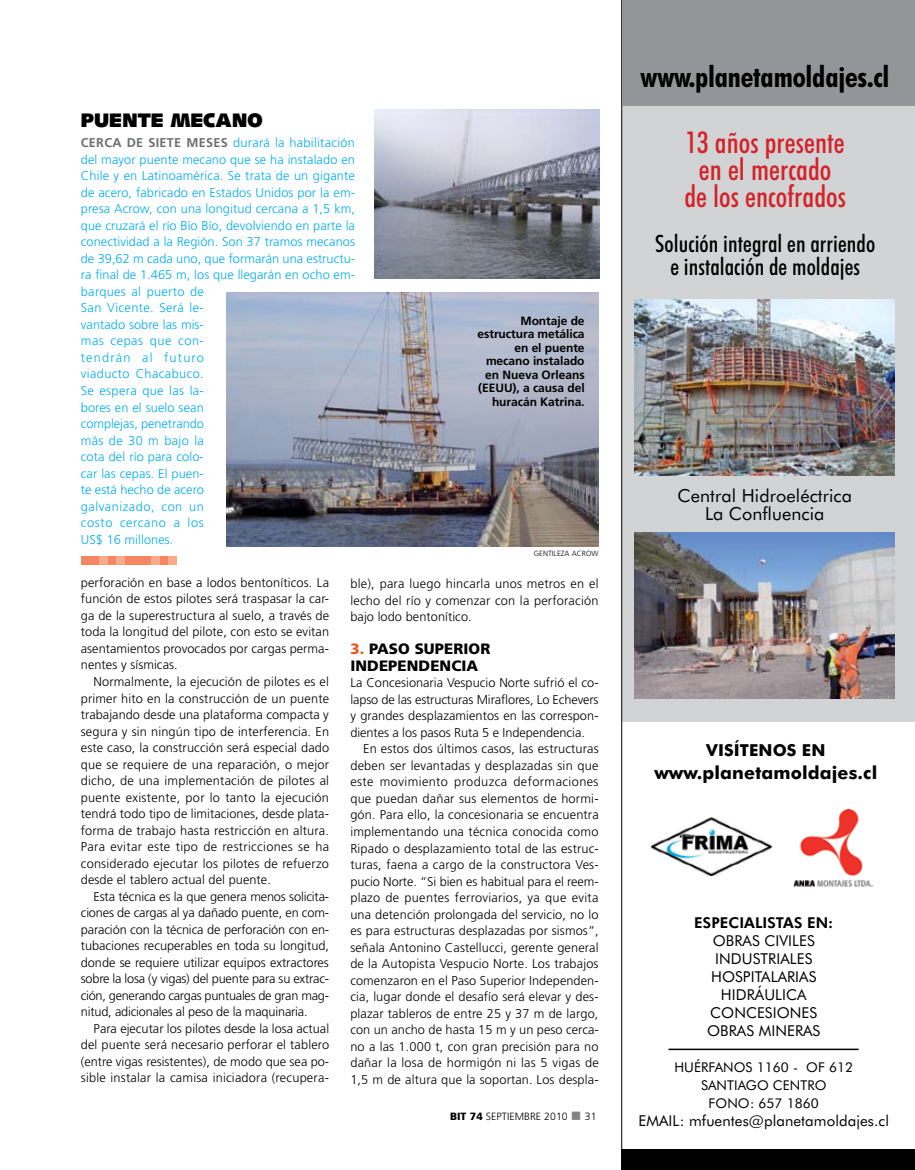
<style>
.page{position:relative;width:915px;height:1170px;background:#fff}
.page>*{position:absolute;margin:0;border:0;box-sizing:border-box;transform-origin:0 0}
.t1{font:500 condensed 30px/27px "Futura BT";letter-spacing:.005em;color:#d52229;text-align:center}
.t2{font:700 condensed 29.25px "Futura BT";letter-spacing:-.005em;color:#000}
.t3{font:500 condensed 24px/22.5px "Futura BT";letter-spacing:.005em;color:#000;text-align:center}
.t4{font:900 19.5px "Syntax";letter-spacing:.005em;color:#000}
.t5{font:18px/18px "Futura BT";letter-spacing:.005em;color:#000;text-align:center}
.t6{font:700 18px "Futura BT";letter-spacing:.005em;color:#000}
.t7{font:700 16.5px "Futura BT";letter-spacing:.005em;color:#000}
.t8{font:15px/18px "Futura BT";letter-spacing:.005em;color:#000;text-align:center}
.t9{font:900 15px/16.5px "Frutiger";letter-spacing:.005em;color:#000}
.t10{font:800 15px "Futura BT";letter-spacing:.005em;color:#000}
.t11{font:13.5px/18px "Futura BT";letter-spacing:.005em;color:#000;text-align:center}
.t12{font:300 12.75px/16.5px "Frutiger";letter-spacing:.005em;color:#000;text-align:justify}
.t13{font:300 12.75px/16.5px "Frutiger";letter-spacing:.01em;color:#00adef}
.t14{font:700 12px/13.5px "Frutiger";letter-spacing:-.005em;color:#000;text-align:right}
.t15{font:300 10.5px "Frutiger";letter-spacing:.005em;color:#000}
.t16{font:300 7.5px "Frutiger";letter-spacing:.005em;color:#000}
.s1{font-weight:700;color:#6d6f71}
.s2{color:#f05323}
.s3{font-weight:900}
.s4{color:#808284}
</style>
<div class="page">
<img style="left:374px;top:110px;width:225px;height:169px">
<img style="left:226px;top:293px;width:372px;height:253px">
<div style="left:81px;top:556px;width:9px;height:9px;background:#f48665"></div>
<div style="left:90px;top:556px;width:9px;height:9px;background:#f48665"></div>
<div style="left:99px;top:556px;width:9px;height:9px;background:#f8ab8a"></div>
<div style="left:108px;top:556px;width:8px;height:9px;background:#f48665"></div>
<div style="left:116px;top:556px;width:9px;height:9px;background:#f8ab8a"></div>
<div style="left:125px;top:556px;width:9px;height:9px;background:#f48665"></div>
<div style="left:134px;top:556px;width:8px;height:9px;background:#f48665"></div>
<div style="left:142px;top:556px;width:9px;height:9px;background:#f48665"></div>
<div style="left:151px;top:556px;width:9px;height:9px;background:#f8ab8a"></div>
<div style="left:160px;top:556px;width:8px;height:9px;background:#f48665"></div>
<div style="left:168px;top:556px;width:9px;height:9px;background:#f8ab8a"></div>
<div style="left:621px;top:1148px;width:293px;height:21px;background:#000"></div>
<div style="left:621px;top:0;width:293px;height:721px;background:#d1d3d4"></div>
<hr style="left:621px;top:0;width:1px;height:1169px;background:#000">
<div style="left:621px;top:0;width:293px;height:106px;background:#939598"></div>
<img style="left:634px;top:532px;width:259px;height:166px">
<img style="left:634px;top:299px;width:259px;height:176px">
<img style="left:650px;top:817px;width:123px;height:58px">
<img style="left:793px;top:809px;width:78px;height:78px">
<hr style="left:668px;top:1048px;width:190px;height:1px;background:#000">
<h3 class="t4" style="left:81px;top:108px;width:183px">PU ENTE MECANO</h3>
<p class="t13" style="left:81px;top:135px;width:276px"><span class="s1">Cerca de siete meses</span> durará la habilitación del mayor puente mecano que se ha instalado en<br>Chile y en Latinoamérica. Se trata de un gigante de acero, fabricado en Estados U nidos por la em&shy;presa Acrow, con una longitud cercana a 1,5 km, que cruzará el río Bío Bío, devolviendo en parte la conectividad a la Región. Son 37 tramos mecanos de 39,62 m cada uno, que formarán una estructu&shy;ra final de 1.465 m, los que llegarán en ocho em&shy;barques al puerto de<br>San Vicente. Será le-<br>vantado sobre las mis-<br>mas cepas que con-<br>tendrán al futuro<br>viaducto Chacabuco.<br>Se espera que las la-<br>bores en el suelo sean<br>complejas, penetrando<br>más de 30 m bajo la<br>cota del río para colo-<br>car las cepas. El puen-<br>te está hecho de acero<br>galvanizado, con un<br>costo cercano a los<br>US$ 16 millones.</p>
<p class="t14" style="left:520px;top:314px;width:66px">Montaje de</p>
<p class="t14" style="left:477px;top:327px;width:109px">estructura metálica</p>
<p class="t14" style="left:514px;top:341px;width:72px">en el puente</p>
<p class="t14" style="left:486px;top:354px;width:100px">mecano instalado</p>
<p class="t14" style="left:485px;top:368px;width:101px">en Nueva Orleans</p>
<p class="t14" style="left:478px;top:381px;width:13px">(EEUU</p>
<p class="t14" style="left:492px;top:381px;width:94px">), a causa del huracán Katrina.</p>
<p class="t16" style="left:533px;top:549px;width:66px">gentileza ac row</p>
<p class="t12" style="left:81px;top:574px;width:250px">perforación en base a lodos bentoníticos. La función de estos pilotes será traspasar la car&shy;ga de la superestructura al suelo, a través de toda la longitud del pilote, con esto se evitan asentamientos provocados por cargas perma&shy;nentes y sísmicas.</p>
<p class="t12" style="left:81px;top:673px;width:250px;text-indent:13px">Normalmente, la ejecución de pilotes es el primer hito en la construcción de un puente trabajando desde una plataforma compacta y segura y sin ningún tipo de interferencia. En este caso, la construcción será especial dado que se requiere de una reparación, o mejor dicho, de una implementación de pilotes al puente existente, por lo tanto la ejecución tendrá todo tipo de limitaciones, desde plata&shy;forma de trabajo hasta restricción en altura.<br>Para evitar este tipo de restricciones se ha considerado ejecutar los pilotes de refuerzo desde el tablero actual del puente.</p>
<p class="t12" style="left:81px;top:887px;width:250px;text-indent:13px">Esta técnica es la que genera menos solicita&shy;ciones de cargas al ya dañado puente, en com&shy;paración con la técnica de perforación con en&shy;tubaciones recuperables en toda su longitud, donde se requiere utilizar equipos extractores sobre la losa (y vigas) del puente para su extrac&shy;ción, generando cargas puntuales de gran mag&shy;nitud, adicionales al peso de la maquinaria.</p>
<p class="t12" style="left:81px;top:1019px;width:250px;text-indent:13px">Para ejecutar los pilotes desde la losa actual del puente será necesario perforar el tablero (entre vigas resistentes), de modo que sea po&shy;sible instalar la camisa iniciadora (recupera-</p>
<p class="t12" style="left:350px;top:575px;width:249px">ble), para luego hincarla unos metros en el lecho del río y comenzar con la perforación bajo lodo bentonítico.</p>
<p class="t9" style="left:350px;top:640px;width:141px"><span class="s2">3.</span> PASO SUPERIOR<br>INDEPENDENCIA</p>
<p class="t12" style="left:350px;top:674px;width:250px">La Concesionaria Vespucio Norte sufrió el co&shy;lapso de las estructuras M iraflores, Lo Echevers y grandes desplazamientos en las correspon&shy;dientes a los pasos Ruta 5 e Independencia.</p>
<p class="t12" style="left:350px;top:740px;width:250px;text-indent:13px">En estos dos últimos casos, las estructuras deben ser levantadas y desplazadas sin que este movimiento produzca deformaciones que puedan dañar sus elementos de hormi&shy;gón. Para ello, la concesionaria se encuentra implementando una técnica conocida como Ripado o desplazamiento total de las estruc&shy;turas, faena a cargo de la constructora Ves&shy;pucio Norte. “Si bien es habitual para el reem&shy;plazo de puentes ferroviarios, ya que evita una detención prolongada del servicio, no lo es para estructuras desplazadas por sismos”, señala Antonino Castellucci, gerente general de la Autopista Vespucio Norte. Los trabajos comenzaron en el Paso Superior Independen&shy;cia, lugar donde el desafío será elevar y des&shy;plazar tableros de entre 25 y 37 m de largo, con un ancho de hasta 15 m y un peso cerca&shy;no a las 1.000 t, con gran precisión para no dañar la losa de hormigón ni las 5 vigas de 1,5 m de altura que la soportan. Los despla-</p>
<p class="t15" style="left:450px;top:1110px;width:148px"><span class="s3">BIT 74</span> septiembre 2010 <span class="s4">■</span> 31</p>
<h2 class="t2" style="left:640px;top:59px;width:250px">www.planetamoldajes.cl</h2>
<h1 class="t1" style="left:684px;top:128px;width:163px">13 años presente en el mercado de los encofrados</h1>
<h3 class="t3" style="left:655px;top:232px;width:221px">Solución integral en arriendo e instalación de moldajes</h3>
<h3 class="t5" style="left:677px;top:486px;width:176px">Central Hidroeléctrica<br>La Confluencia</h3>
<p class="t7" style="left:706px;top:740px;width:121px">VISÍTENOS EN</p>
<h3 class="t6" style="left:654px;top:761px;width:224px">www.planetamoldajes.cl</h3>
<p class="t10" style="left:694px;top:913px;width:140px">ESPECIALISTAS EN:</p>
<p class="t8" style="left:712px;top:931px;width:103px">OBRAS CIVILES</p>
<p class="t8" style="left:715px;top:949px;width:99px">INDUSTRIALES</p>
<p class="t8" style="left:710px;top:967px;width:107px">HOSPITALARIAS</p>
<p class="t8" style="left:720px;top:985px;width:10px">hidr</p>
<p class="t8" style="left:707px;top:985px;width:115px">Áulica<br>CONCESIONES<br>OBRAS MINERAS</p>
<p class="t11" style="left:674px;top:1057px;width:180px">HUÉRFANOS 1160 - OF 612<br>SANTIAGO CENTRO<br>FONO: 657 1860</p>
<p class="t8" style="left:638px;top:1111px;width:252px">EMAIL: mfuentes@planetamoldajes.cl</p>
</div>
